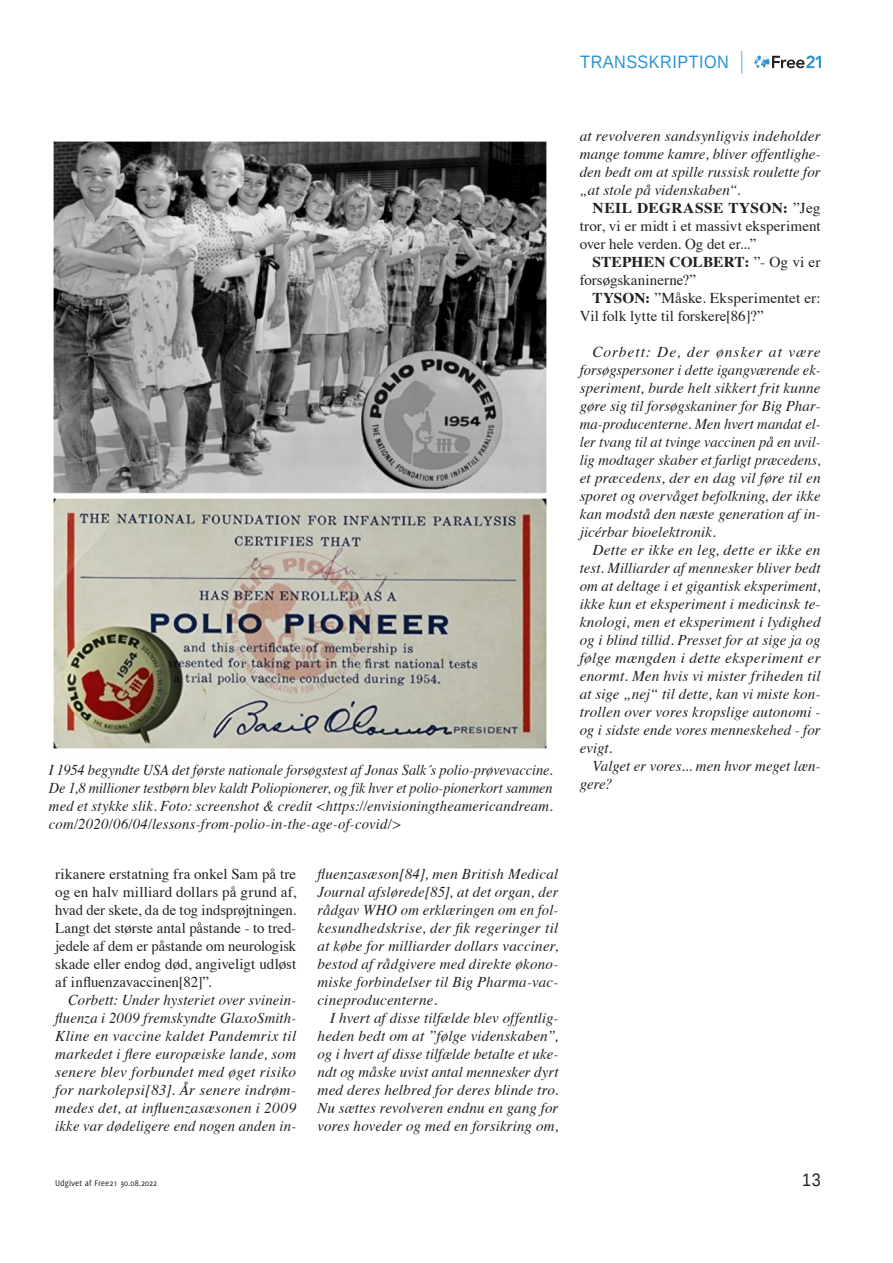
<style>
.page{position:relative;width:893px;height:1263px;background:#fff}
.page>*{position:absolute;margin:0;border:0;box-sizing:border-box;transform-origin:0 0}
.t1{font:18px "Liberation Sans";letter-spacing:.03em;color:#2a92d0;scale:.9 1}
.t2{font:18px "Liberation Sans";color:#231f20;scale:.9 1}
.t3{font:italic 15px/18px "Times";letter-spacing:.005em;color:#231f20;text-align:justify}
.t4{font:15px/18px "Times";color:#231f20;text-align:justify}
.t5{font:italic 15px/18px "Times";letter-spacing:.005em;color:#231f20;text-align:justify;scale:.96 1}
.t6{font:9px "Delicious";color:#231f20}
.s1{font-weight:700}
</style>
<div class="page">
<svg style="left:755px;top:55px;width:66px;height:13px"></svg>
<svg style="left:741px;top:51px;width:1px;height:23px"></svg>
<img style="left:53px;top:141px;width:494px;height:608px">
<p class="t1" style="left:580px;top:51px;width:167px">TRANSSKRIPTION</p>
<p class="t5" style="left:49px;top:760px;width:526px">I 1954 begyndte USA det første nationale forsøgstest af Jonas Salk´s polio-prøvevaccine.<br>De 1,8 millioner testbørn blev kaldt Poliopionerer, og fik hver et polio-pionerkort sammen med et stykke slik. Foto: screenshot &amp; credit &lt;https://envisioningtheamericandream. com/2020/06/04/lessons-from-polio-in-the-age-of-covid/&gt;</p>
<p class="t4" style="left:55px;top:864px;width:242px">rikanere erstatning fra onkel Sam på tre og en halv milliard dollars på grund af, hvad der skete, da de tog indsprøjtningen.<br>Langt det største antal påstande - to tred&shy;jedele af dem er påstande om neurologisk skade eller endog død, angiveligt udløst af influenzavaccinen[82]”.</p>
<p class="t3" style="left:55px;top:990px;width:242px;text-indent:13px">Corbett: Under hysteriet over svinein&shy;fluenza i 2009 fremskyndte GlaxoSmith-Kline en vaccine kaldet Pandemrix til markedet i flere europæiske lande, som senere blev forbundet med øget risiko for narkolepsi[83]. År senere indrøm&shy;medes det, at influenzasæsonen i 2009 ikke var dødeligere end nogen anden in-</p>
<p class="t3" style="left:317px;top:864px;width:242px">fluenzasæson[84], men British Medical Journal afslørede[85], at det organ, der rådgav WHO om erklæringen om en fol&shy;kesundhedskrise, der fik regeringer til at købe for milliarder dollars vacciner, bestod af rådgivere med direkte økono&shy;miske forbindelser til Big Pharma-vac&shy;cineproducenterne.</p>
<p class="t3" style="left:317px;top:1008px;width:242px;text-indent:13px">I hvert af disse tilfælde blev offentlig&shy;heden bedt om at ”følge videnskaben”, og i hvert af disse tilfælde betalte et uke&shy;ndt og måske uvist antal mennesker dyrt med deres helbred for deres blinde tro.<br>Nu sættes revolveren endnu en gang for vores hoveder og med en forsikring om,</p>
<p class="t3" style="left:580px;top:126px;width:242px">at revolveren sandsynligvis indeholder mange tomme kamre, bliver offentlighe&shy;den bedt om at spille russisk roulette for „at stole på videnskaben“.</p>
<p class="t4" style="left:580px;top:198px;width:242px;text-indent:13px"><span class="s1">NEIL DEGRASSE TYSON:</span> ”Jeg tror, vi er midt i et massivt eksperiment over hele verden. Og det er...”</p>
<p class="t4" style="left:580px;top:252px;width:242px;text-indent:13px"><span class="s1">STEPHEN COLBERT:</span> ”- Og vi er forsøgskaninerne?”</p>
<p class="t4" style="left:580px;top:288px;width:242px;text-indent:13px"><span class="s1">TYSON:</span> ”Måske. Eksperimentet er:<br>Vil folk lytte til forskere[86]?”</p>
<p class="t3" style="left:580px;top:342px;width:242px;text-indent:13px">Corbett: De, der ønsker at være forsøgspersoner i dette igangværende ek&shy;speriment, burde helt sikkert frit kunne gøre sig til forsøgskaniner for Big Phar&shy;ma-producenterne. Men hvert mandat el&shy;ler tvang til at tvinge vaccinen på en uvil&shy;lig modtager skaber et farligt præcedens, et præcedens, der en dag vil føre til en sporet og overvåget befolkning, der ikke kan modstå den næste generation af in&shy;jicérbar bioelektronik.</p>
<p class="t3" style="left:580px;top:540px;width:242px;text-indent:13px">Dette er ikke en leg, dette er ikke en test. Milliarder af mennesker bliver bedt om at deltage i et gigantisk eksperiment, ikke kun et eksperiment i medicinsk te&shy;knologi, men et eksperiment i lydighed og i blind tillid. Presset for at sige ja og følge mængden i dette eksperiment er enormt. Men hvis vi mister friheden til at sige „nej“ til dette, kan vi miste kon&shy;trollen over vores kropslige autonomi - og i sidste ende vores menneskehed - for evigt.</p>
<p class="t3" style="left:580px;top:756px;width:242px;text-indent:13px">Valget er vores... men hvor meget læn&shy;gere?</p>
<p class="t6" style="left:55px;top:1177px;width:103px">Udgivet af Free21 30.08.2022</p>
<p class="t2" style="left:802px;top:1168px;width:22px">13</p>
</div>
